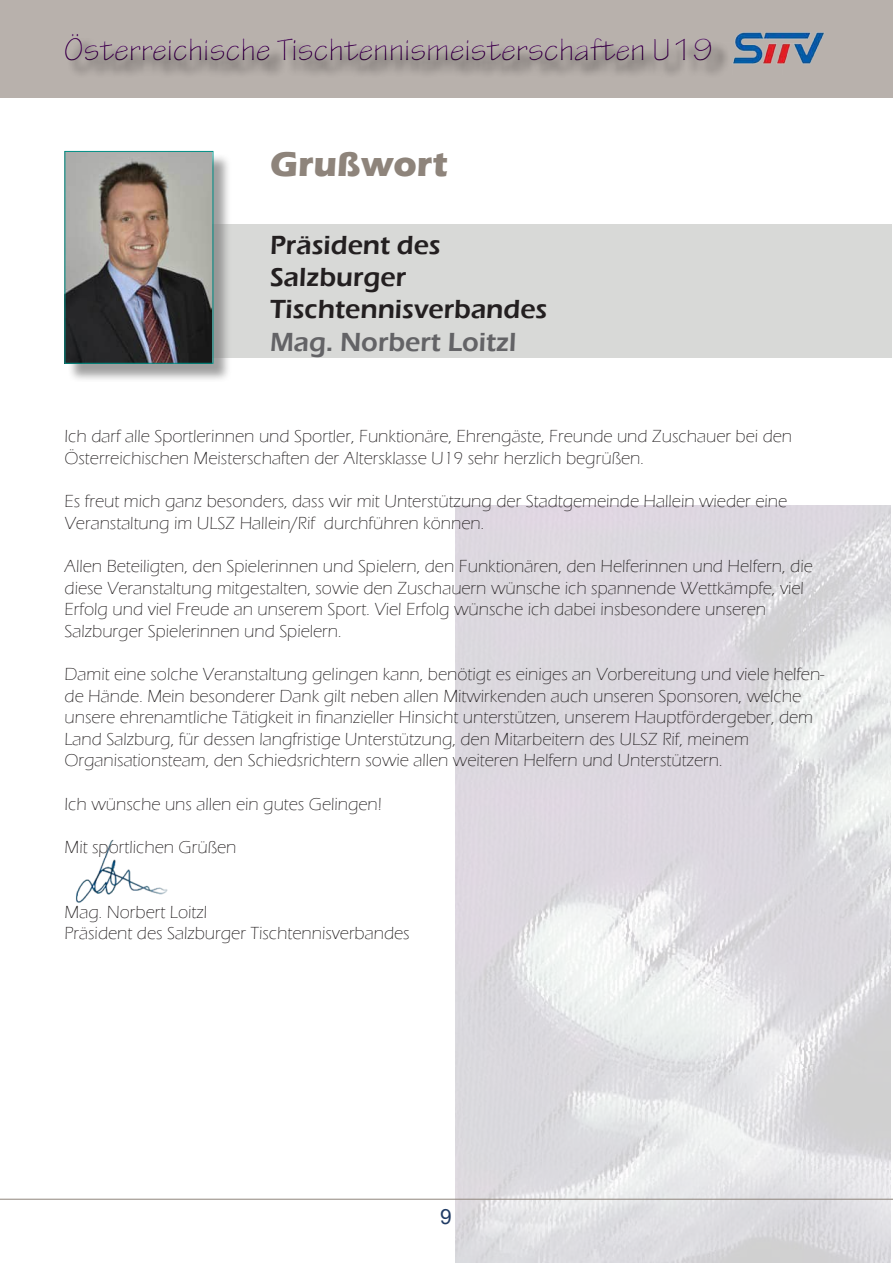
<style>
.page{position:relative;width:893px;height:1263px;background:#fff}
.page>*{position:absolute;margin:0;border:0;box-sizing:border-box;transform-origin:0 0}
.t1{font:700 36px "Eras ITC";color:#8e847b}
.t2{font:33px "Tekton Pro";color:#4a1156}
.t3{font:600 27px/32.4px "Eras ITC";color:#231f20}
.t4{font:600 27px "Eras ITC";color:#636366}
.t5{font:21px "Arial";color:#203b64}
.t6{font:300 18px/21.6px "Eras ITC";color:#231f20}
</style>
<div class="page">
<img style="left:455px;top:506px;width:436px;height:757px">
<hr style="left:0;top:1199px;width:893px;height:1px;background:#8e847b">
<div style="left:0;top:0;width:893px;height:97px;background:#b8b1ac"></div>
<div style="left:67px;top:36px;width:663px;height:42px;background:#b3aca7"></div>
<div style="left:59px;top:26px;width:663px;height:45px;background:#231f20;opacity:.75"></div>
<img style="left:724px;top:32px;width:100px;height:32px">
<div style="left:194px;top:224px;width:698px;height:134px;background:#d8d9d7"></div>
<img style="left:76px;top:839px;width:92px;height:64px">
<div style="left:67px;top:153px;width:165px;height:229px;background:#808080;opacity:.75"></div>
<img style="left:67px;top:153px;width:144px;height:209px">
<div style="left:65px;top:151px;width:148px;height:213px;border:1px solid #009187"></div>
<h2 class="t2" style="left:64px;top:31px;width:651px">Österreichische Tischtennismeisterschaften U19</h2>
<h1 class="t1" style="left:270px;top:143px;width:179px">Grußwort</h1>
<h3 class="t3" style="left:270px;top:229px;width:279px">Präsident des<br>Salzburger<br>Tischtennisverbandes</h3>
<h3 class="t4" style="left:270px;top:327px;width:248px">Mag. Norbert Loitzl</h3>
<p class="t6" style="left:65px;top:426px;width:729px">Ich darf alle Sportlerinnen und Sportler, Funktionäre, Ehrengäste, Freunde und Zuschauer bei den<br>Österreichischen Meisterschaften der Altersklasse U19 sehr herzlich begrüßen.</p>
<p class="t6" style="left:65px;top:491px;width:724px">Es freut mich ganz besonders, dass wir mit Unterstützung der Stadtgemeinde Hallein wieder eine<br>Veranstaltung im ULSZ Hallein/Rif durchführen können.</p>
<p class="t6" style="left:65px;top:555px;width:750px">Allen Beteiligten, den Spielerinnen und Spielern, den Funktionären, den Helferinnen und Helfern, die diese Veranstaltung mitgestalten, sowie den Zuschauern wünsche ich spannende Wettkämpfe, viel Erfolg und viel Freude an unserem Sport. Viel Erfolg wünsche ich dabei insbesondere unseren Salzburger Spielerinnen und Spielern.</p>
<p class="t6" style="left:65px;top:663px;width:761px">Damit eine solche Veranstaltung gelingen kann, benötigt es einiges an Vorbereitung und viele helfen&shy;de Hände. Mein besonderer Dank gilt neben allen Mitwirkenden auch unseren Sponsoren, welche unsere ehrenamtliche Tätigkeit in finanzieller Hinsicht unterstützen, unserem Hauptfördergeber, dem Land Salzburg, für dessen langfristige Unterstützung, den Mitarbeitern des ULSZ Rif, meinem Organisationsteam, den Schiedsrichtern sowie allen weiteren Helfern und Unterstützern.</p>
<p class="t6" style="left:65px;top:793px;width:319px">Ich wünsche uns allen ein gutes Gelingen!</p>
<p class="t6" style="left:65px;top:836px;width:173px">Mit sportlichen Grüßen</p>
<p class="t6" style="left:65px;top:901px;width:347px">Mag. Norbert Loitzl<br>Präsident des Salzburger Tischtennisverbandes</p>
<p class="t5" style="left:440px;top:1202px;width:13px">9</p>
</div>
